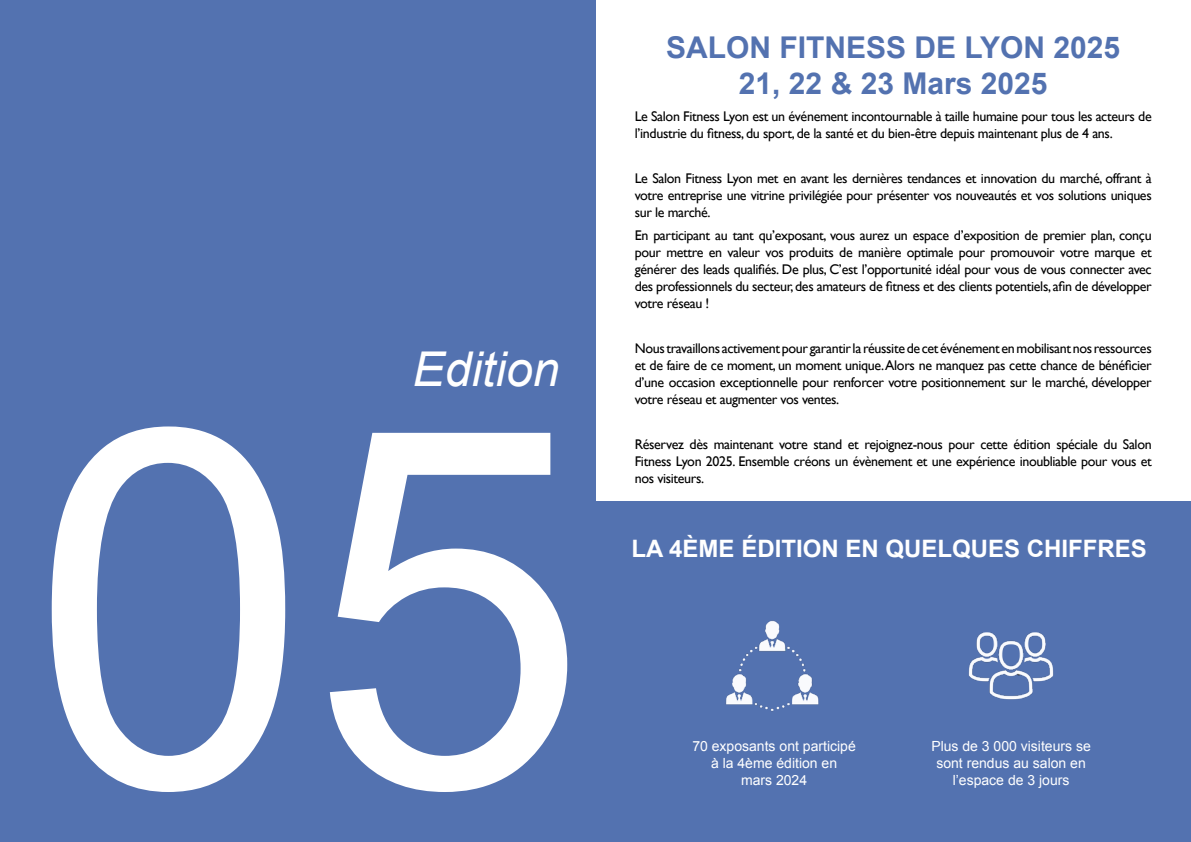
<style>
.page{position:relative;width:1191px;height:842px;background:#fff}
.page>*{position:absolute;margin:0;border:0;box-sizing:border-box;transform-origin:0 0}
.t1{font:500px "Arial";color:#fff}
.t2{font:italic 48px "Arial";color:#fff}
.t3{font:700 30px/36px "Arial";color:#5372b0;text-align:center}
.t4{font:700 24px "Arial";color:#fff}
.t5{font:14px/17px "Gill Sans";letter-spacing:-.025em;color:#000;text-align:justify}
.t6{font:14px/16.8px "Arial";color:#fff;text-align:center}
</style>
<div class="page">
<div style="left:0;top:0;width:595px;height:842px;background:#5372b0"></div>
<div style="left:595px;top:502px;width:596px;height:340px;background:#5372b0"></div>
<img style="left:725px;top:620px;width:94px;height:92px">
<img style="left:968px;top:632px;width:86px;height:68px">
<h2 class="t2" style="left:413px;top:339px;width:148px">Edition</h2>
<h1 class="t1" style="left:31px;top:283px;width:557px">05</h1>
<h3 class="t3" style="left:666px;top:30px;width:456px">SALON FITNESS DE LYON 2025<br>21, 22 &amp; 23 Mars 2025</h3>
<p class="t5" style="left:635px;top:107px;width:518px">Le Salon Fitness Lyon est un événement incontournable à taille humaine pour tous les acteurs de l’industrie du fitness, du sport, de la santé et du bien-être depuis maintenant plus de 4 ans.</p>
<p class="t5" style="left:635px;top:169px;width:518px">Le Salon Fitness Lyon met en avant les dernières tendances et innovation du marché, offrant à votre entreprise une vitrine privilégiée pour présenter vos nouveautés et vos solutions uniques sur le marché.</p>
<p class="t5" style="left:635px;top:226px;width:518px">En participant au tant qu’exposant, vous aurez un espace d’exposition de premier plan, conçu pour mettre en valeur vos produits de manière optimale pour promouvoir votre marque et générer des leads qualifiés. De plus, C’est l’opportunité idéal pour vous de vous connecter avec des professionnels du secteur, des amateurs de fitness et des clients potentiels, afin de développer votre réseau !</p>
<p class="t5" style="left:635px;top:339px;width:518px">Nous travaillons activement pour garantir la réussite de cet événement en mobilisant nos ressources et de faire de ce moment, un moment unique. Alors ne manquez pas cette chance de bénéficier d’une occasion exceptionnelle pour renforcer votre positionnement sur le marché, développer votre réseau et augmenter vos ventes.</p>
<p class="t5" style="left:635px;top:436px;width:518px">Réservez dès maintenant votre stand et rejoignez-nous pour cette édition spéciale du Salon Fitness Lyon 2025. Ensemble créons un évènement et une expérience inoubliable pour vous et nos visiteurs.</p>
<h3 class="t4" style="left:631px;top:533px;width:517px">LA 4ÈME ÉDITION EN QUELQUES CHIFFRES</h3>
<p class="t6" style="left:692px;top:738px;width:165px">70 exposants ont participé à la 4ème édition en<br>mars 2024</p>
<p class="t6" style="left:931px;top:738px;width:161px">Plus de 3 000 visiteurs se sont rendus au salon en l’espace de 3 jours</p>
</div>
